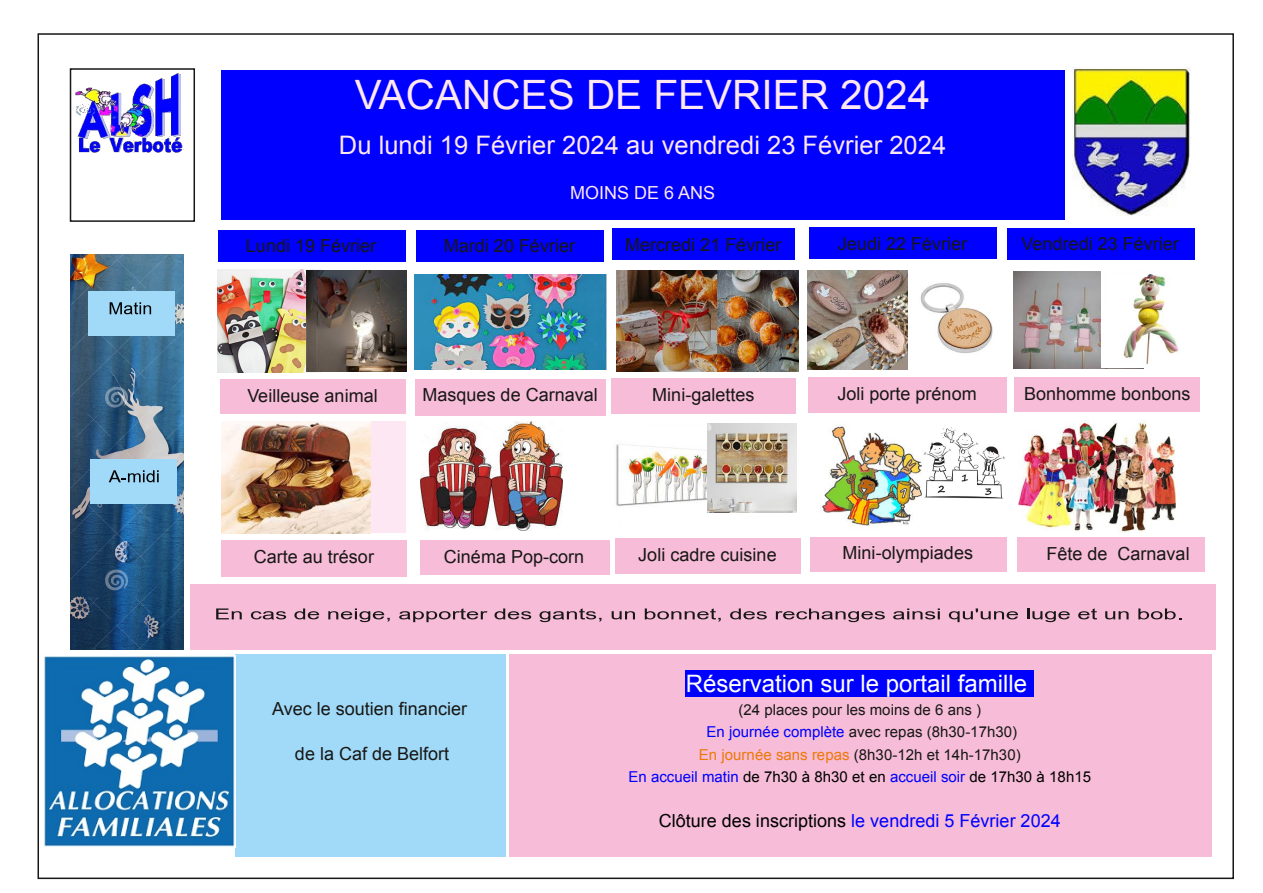
<style>
.page{position:relative;width:1263px;height:893px;background:#fff}
.page>*{position:absolute;margin:0;border:0;box-sizing:border-box;transform-origin:0 0}
.t1{font:40.5px "Arial";color:#fce7f2}
.t2{font:25.5px "Arial";letter-spacing:.005em;color:#fce7f2}
.t3{font:24px "Arial";color:#fff}
.t4{font:18px "Arial";color:#181715}
.t5{font:18px "Arial";color:#000}
.t6{font:18px "Arial";color:#fce7f2}
.t7{font:15px/22.5px "Arial";letter-spacing:.005em;color:#181715;text-align:center}
.s1{color:#00f}
.s2{color:#ed7909}
.s3{color:#000}
</style>
<div class="page">
<img style="left:71px;top:255px;width:112px;height:394px">
<img style="left:1072px;top:68px;width:118px;height:148px">
<img style="left:69px;top:68px;width:115px;height:95px">
<img style="left:415px;top:274px;width:191px;height:96px">
<div style="left:88px;top:292px;width:87px;height:44px;background:#a0daf8"></div>
<svg style="left:110px;top:302px;width:41px;height:12px"></svg>
<div style="left:90px;top:460px;width:87px;height:44px;background:#a0daf8"></div>
<svg style="left:109px;top:470px;width:50px;height:12px"></svg>
<img style="left:221px;top:421px;width:149px;height:112px">
<img style="left:420px;top:422px;width:142px;height:108px">
<img style="left:1019px;top:422px;width:157px;height:110px">
<div style="left:70px;top:68px;width:125px;height:154px;border:2px solid #181715"></div>
<div style="left:371px;top:421px;width:35px;height:112px;background:#fce7f2"></div>
<img style="left:821px;top:426px;width:101px;height:100px">
<img style="left:924px;top:427px;width:81px;height:72px">
<div style="left:218px;top:230px;width:188px;height:31px;background:#00f"></div>
<div style="left:416px;top:230px;width:188px;height:32px;background:#00f"></div>
<div style="left:612px;top:228px;width:183px;height:32px;background:#00f"></div>
<div style="left:809px;top:227px;width:188px;height:32px;background:#00f"></div>
<div style="left:1007px;top:228px;width:188px;height:31px;background:#00f"></div>
<div style="left:222px;top:70px;width:843px;height:150px;background:#00f"></div>
<div style="left:190px;top:584px;width:1025px;height:66px;background:#f6bcd8"></div>
<svg style="left:216px;top:608px;width:26px;height:11px"></svg>
<svg style="left:251px;top:611px;width:35px;height:8px"></svg>
<svg style="left:294px;top:608px;width:25px;height:11px"></svg>
<svg style="left:328px;top:608px;width:62px;height:14px"></svg>
<svg style="left:399px;top:608px;width:88px;height:14px"></svg>
<svg style="left:494px;top:608px;width:37px;height:11px"></svg>
<svg style="left:539px;top:608px;width:62px;height:14px"></svg>
<svg style="left:612px;top:611px;width:23px;height:8px"></svg>
<svg style="left:645px;top:608px;width:76px;height:14px"></svg>
<svg style="left:730px;top:608px;width:37px;height:11px"></svg>
<svg style="left:776px;top:608px;width:109px;height:14px"></svg>
<svg style="left:893px;top:608px;width:47px;height:11px"></svg>
<svg style="left:949px;top:608px;width:69px;height:14px"></svg>
<svg style="left:1027px;top:608px;width:43px;height:14px"></svg>
<svg style="left:1078px;top:608px;width:19px;height:11px"></svg>
<svg style="left:1105px;top:611px;width:23px;height:8px"></svg>
<svg style="left:1138px;top:608px;width:43px;height:11px"></svg>
<div style="left:509px;top:654px;width:702px;height:202px;background:#f6bcd8"></div>
<div style="left:686px;top:670px;width:348px;height:27px;background:#00f"></div>
<div style="left:235px;top:654px;width:271px;height:203px;background:#a0daf8"></div>
<img style="left:44px;top:655px;width:192px;height:192px">
<div style="left:220px;top:379px;width:186px;height:35px;background:#f6bcd8"></div>
<div style="left:810px;top:537px;width:196px;height:34px;background:#f6bcd8"></div>
<div style="left:612px;top:378px;width:184px;height:36px;background:#f6bcd8"></div>
<div style="left:221px;top:540px;width:186px;height:37px;background:#f6bcd8"></div>
<div style="left:420px;top:540px;width:189px;height:35px;background:#f6bcd8"></div>
<div style="left:615px;top:538px;width:186px;height:36px;background:#f6bcd8"></div>
<div style="left:1017px;top:537px;width:187px;height:35px;background:#f6bcd8"></div>
<div style="left:416px;top:379px;width:190px;height:36px;background:#f6bcd8"></div>
<div style="left:808px;top:377px;width:198px;height:36px;background:#f6bcd8"></div>
<div style="left:1015px;top:377px;width:185px;height:35px;background:#f6bcd8"></div>
<img style="left:218px;top:269px;width:103px;height:104px">
<img style="left:616px;top:444px;width:140px;height:69px">
<img style="left:306px;top:270px;width:101px;height:101px">
<img style="left:617px;top:270px;width:101px;height:102px">
<img style="left:718px;top:270px;width:81px;height:102px">
<img style="left:808px;top:270px;width:99px;height:100px">
<img style="left:920px;top:283px;width:73px;height:70px">
<img style="left:1013px;top:271px;width:88px;height:97px">
<img style="left:1123px;top:273px;width:56px;height:92px">
<img style="left:707px;top:423px;width:89px;height:89px">
<h1 class="t1" style="left:355px;top:73px;width:577px">VACANCES DE FEVRIER 2024</h1>
<h2 class="t2" style="left:339px;top:131px;width:609px">Du lundi 19 Février 2024 au vendredi 23 Février 2024</h2>
<p class="t6" style="left:570px;top:183px;width:146px">MOINS DE 6 ANS</p>
<p class="t4" style="left:246px;top:236px;width:132px">Lundi 19 Février</p>
<p class="t4" style="left:444px;top:236px;width:133px">Mardi 20 Février</p>
<p class="t4" style="left:625px;top:235px;width:158px">Mercredi 21 Février</p>
<p class="t4" style="left:838px;top:233px;width:131px">Jeudi 22 Février</p>
<p class="t4" style="left:1021px;top:234px;width:159px">Vendredi 23 Février</p>
<p class="t4" style="left:247px;top:386px;width:132px">Veilleuse animal</p>
<p class="t4" style="left:422px;top:385px;width:177px">Masques de Carnaval</p>
<p class="t4" style="left:837px;top:383px;width:141px">Joli porte prénom</p>
<p class="t4" style="left:1024px;top:383px;width:168px">Bonhomme bonbons</p>
<p class="t4" style="left:652px;top:385px;width:104px">Mini-galettes</p>
<p class="t4" style="left:842px;top:543px;width:132px">Mini-olympiades</p>
<p class="t4" style="left:254px;top:546px;width:122px">Carte au trésor</p>
<p class="t4" style="left:444px;top:546px;width:142px">Cinéma Pop-corn</p>
<p class="t4" style="left:638px;top:544px;width:140px">Joli cadre cuisine</p>
<p class="t4" style="left:1046px;top:544px;width:145px">Fête de Carnaval</p>
<p class="t4" style="left:272px;top:698px;width:197px">Avec le soutien financier</p>
<p class="t4" style="left:295px;top:743px;width:156px">de la Caf de Belfort</p>
<h3 class="t3" style="left:686px;top:670px;width:343px">Réservation sur le portail famille</h3>
<p class="t7" style="left:628px;top:698px;width:464px">(24 places pour les moins de 6 ans )<br><span class="s1">En journée complète</span> avec repas (8h30-17h30)<br><span class="s2">En journée sans repas</span> (8h30-12h et 14h-17h30)<br><span class="s1">En accueil matin</span> <span class="s3">de 7h30 à 8h30 et en</span> <span class="s1">accueil soir</span> <span class="s3">de 17h30 à 18h15</span></p>
<p class="t5" style="left:659px;top:811px;width:403px">Clôture des inscriptions <span class="s1">le vendredi 5 Février 2024</span></p>
</div>
